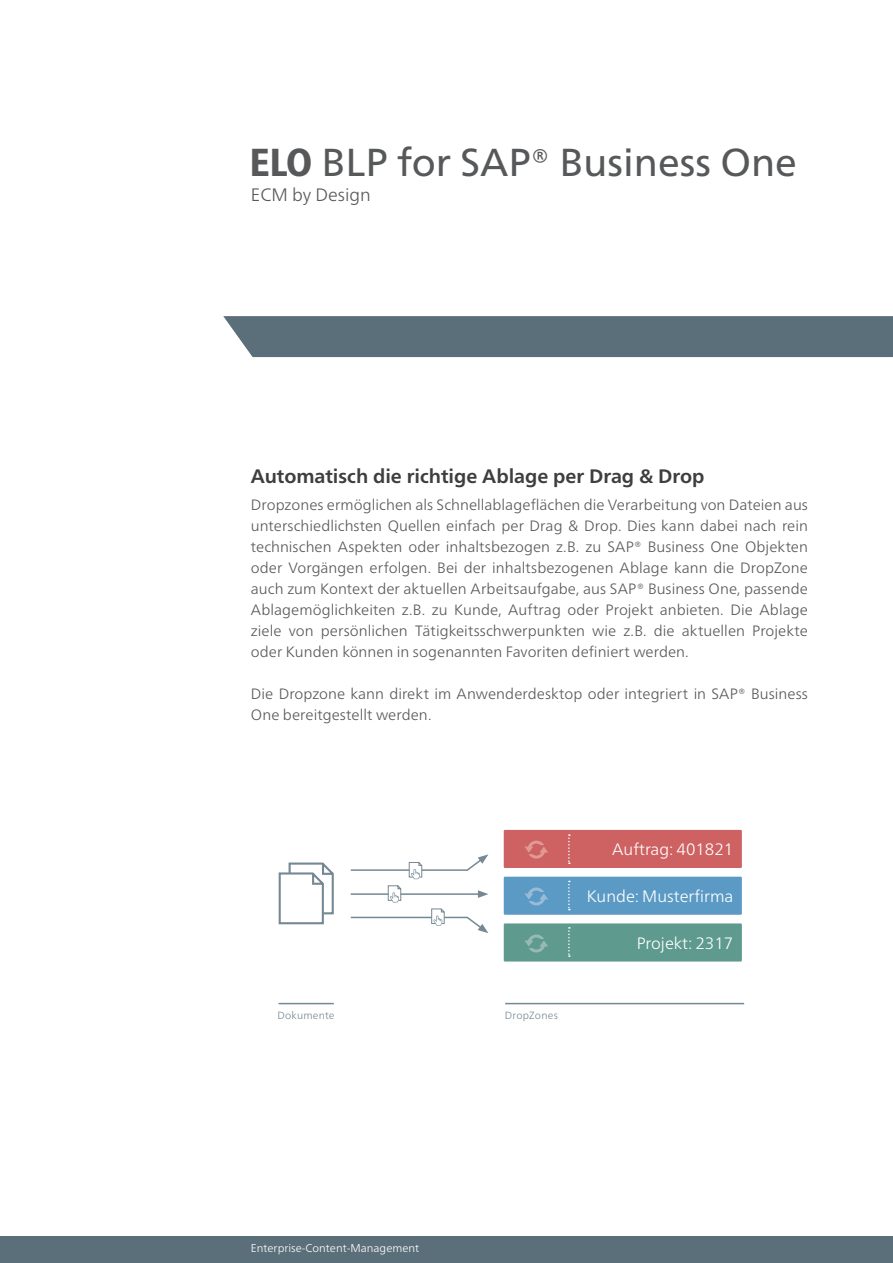
<style>
.page{position:relative;width:893px;height:1263px;background:#fff}
.page>*{position:absolute;margin:0;border:0;box-sizing:border-box;transform-origin:0 0}
.t1{font:39px "Frutiger Neue LTW1 G";color:#57585a}
.Headlines_Content{font:700 19.5px "Frutiger Neue LTW1 G";letter-spacing:-.005em;color:#3e3e3f}
.t2{font:300 18px "Frutiger Neue LTW1 G";color:#57585a}
.t3{font:300 16.5px "Frutiger Neue LTW1 G";color:#fff}
.Fließtext_Content{font:300 15px/21px "Frutiger Neue LTW1 G";letter-spacing:.005em;color:#57585a;text-align:justify}
.t4{font:300 11.25px "Frutiger Neue LTW1 G";color:#fff}
.Headlines_Content-2{font:300 10.5px "Frutiger Neue LTW1 G";letter-spacing:.02em;color:#758893}
.s1{font-weight:800;font-stretch:condensed}
</style>
<div class="page">
<div style="left:223px;top:316px;width:670px;height:41px;background:#5b6f7b"></div>
<div style="left:0;top:1236px;width:893px;height:27px;background:#5b6f7b"></div>
<svg style="left:278px;top:862px;width:56px;height:63px"></svg>
<div style="left:504px;top:830px;width:238px;height:38px;background:#ce6162"></div>
<div style="left:504px;top:877px;width:238px;height:38px;background:#5b9ac5"></div>
<div style="left:504px;top:923px;width:238px;height:38px;background:#5e9a8e"></div>
<svg style="left:568px;top:834px;width:2px;height:30px"></svg>
<svg style="left:568px;top:881px;width:2px;height:29px"></svg>
<svg style="left:568px;top:927px;width:2px;height:30px"></svg>
<svg style="left:350px;top:854px;width:138px;height:48px"></svg>
<svg style="left:350px;top:908px;width:138px;height:25px"></svg>
<svg style="left:525px;top:840px;width:23px;height:18px"></svg>
<svg style="left:524px;top:887px;width:24px;height:18px"></svg>
<svg style="left:524px;top:934px;width:24px;height:18px"></svg>
<hr style="left:279px;top:1003px;width:55px;height:1px;background:#758893">
<hr style="left:505px;top:1003px;width:239px;height:1px;background:#758893">
<p class="t1" style="left:250px;top:139px;width:549px"><span class="s1">ELO</span> BLP for SAP® Business One</p>
<p class="t2" style="left:251px;top:184px;width:122px">ECM by Design</p>
<p class="Headlines_Content" style="left:251px;top:464px;width:455px">Automatisch die richtige Ablage per Drag &amp; Drop</p>
<p class="Fließtext_Content" style="left:251px;top:494px;width:559px">Dropzones ermöglichen als Schnellablageflächen die Verarbeitung von Dateien aus unterschiedlichsten Quellen einfach per Drag &amp; Drop. Dies kann dabei nach rein technischen Aspekten oder inhaltsbezogen z.B. zu SAP® Business One Objekten oder Vorgängen erfolgen. Bei der inhaltsbezogenen Ablage kann die DropZone auch zum Kontext der aktuellen Arbeitsaufgabe, aus SAP® Business One, passende Ablagemöglichkeiten z.B. zu Kunde, Auftrag oder Projekt anbieten. Die Ablage ziele von persönlichen Tätigkeitsschwerpunkten wie z.B. die aktuellen Projekte oder Kunden können in sogenannten Favoriten definiert werden.</p>
<p class="Fließtext_Content" style="left:251px;top:683px;width:558px">Die Dropzone kann direkt im Anwenderdesktop oder integriert in SAP® Business<br>One bereitgestellt werden.</p>
<p class="Headlines_Content-2" style="left:277px;top:1009px;width:59px">Dokumente</p>
<p class="Headlines_Content-2" style="left:505px;top:1009px;width:54px">DropZones</p>
<p class="t3" style="left:612px;top:839px;width:123px">Auftrag: 401821</p>
<p class="t3" style="left:587px;top:886px;width:148px">Kunde: Musterfirma</p>
<p class="t3" style="left:637px;top:933px;width:98px">Projekt: 2317</p>
<p class="t4" style="left:251px;top:1241px;width:170px">Enterprise-Content-Management</p>
</div>
